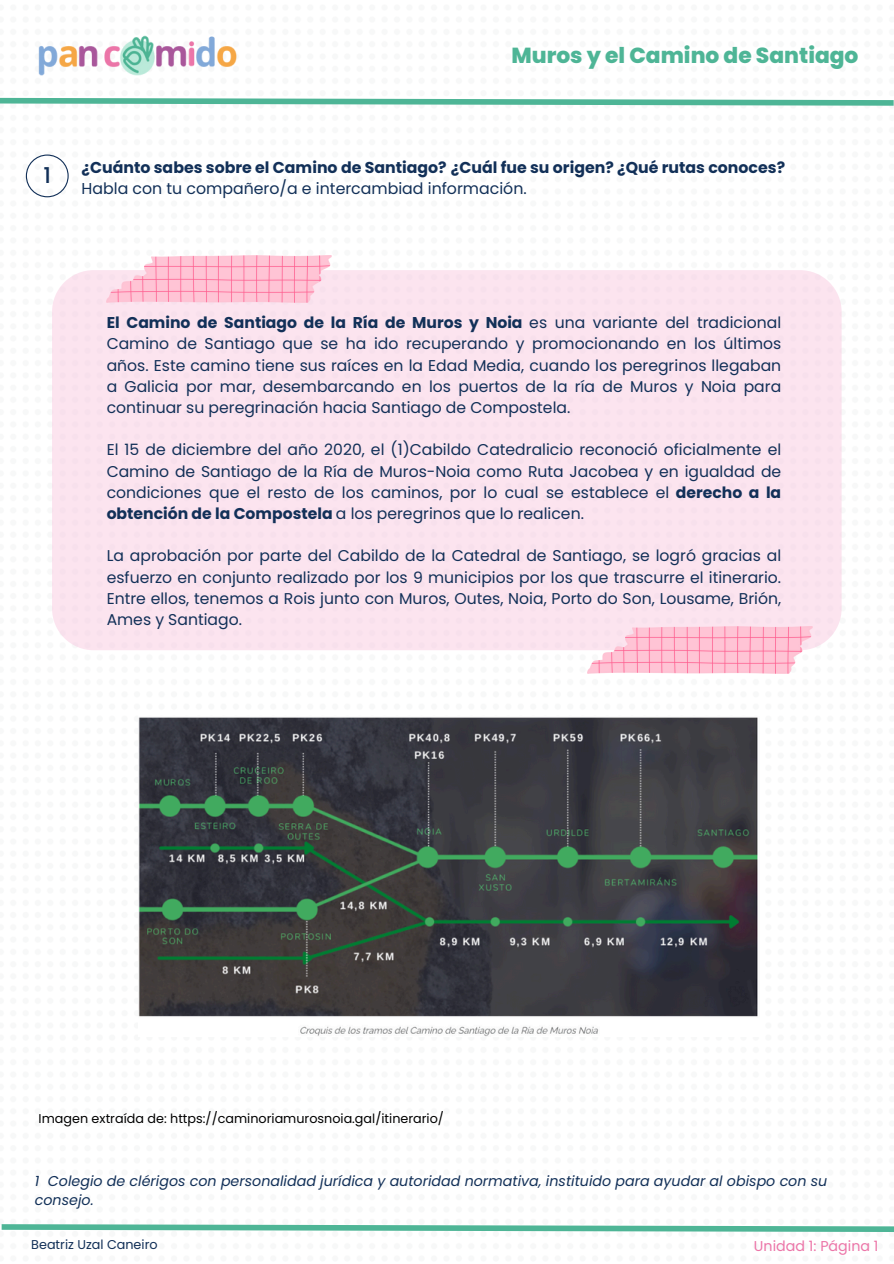
<style>
.page{position:relative;width:894px;height:1264px;background:#fff}
.page>*{position:absolute;margin:0;border:0;box-sizing:border-box;transform-origin:0 0}
.t1{font:800 21.75px "Poppins";color:#4eb596}
.t2{font:500 21.75px "Poppins";color:#123058}
.t3{font:700 15.75px/21.3px "Poppins";color:#123058}
.t4{font:15.6px/21.1px "Poppins";color:#123058;text-align:justify}
.t5{font:italic 14.25px/19.2px "Poppins";color:#123058}
.t6{font:14.25px "Poppins";color:#ec75a8}
.t7{font:12.75px "Poppins";color:#000}
.t8{font:12.75px "Poppins";color:#123058}
.s1{font-weight:400}
.s2{font-weight:700}
</style>
<div class="page">
<svg style="left:0;top:97px;width:893px;height:9px"></svg>
<img style="left:38px;top:35px;width:199px;height:41px">
<div style="left:52px;top:270px;width:789px;height:380px;background:#fce4ef"></div>
<img style="left:107px;top:255px;width:225px;height:48px">
<img style="left:587px;top:626px;width:225px;height:47px">
<svg style="left:26px;top:154px;width:43px;height:43px"></svg>
<img style="left:138px;top:717px;width:620px;height:319px">
<svg style="left:1px;top:1224px;width:892px;height:8px"></svg>
<p class="t1" style="left:511px;top:40px;width:348px">Muros y el Camino de Santiago</p>
<h2 class="t2" style="left:43px;top:160px;width:9px">1</h2>
<p class="t3" style="left:82px;top:156px;width:704px">¿Cuánto sabes sobre el Camino de Santiago? ¿Cuál fue su origen? ¿Qué rutas conoces?<br><span class="s1">Habla con tu compañero/a e intercambiad información.</span></p>
<p class="t4" style="left:107px;top:312px;width:676px"><span class="s2">El Camino de Santiago de la Ría de Muros y Noia</span> es una variante del tradicional Camino de Santiago que se ha ido recuperando y promocionando en los últimos años. Este camino tiene sus raíces en la Edad Media, cuando los peregrinos llegaban a Galicia por mar, desembarcando en los puertos de la ría de Muros y Noia para continuar su peregrinación hacia Santiago de Compostela.</p>
<h2 class="t4" style="left:107px;top:439px;width:676px">El 15 de diciembre del año 2020, el (1)Cabildo Catedralicio reconoció oficialmente el Camino de Santiago de la Ría de Muros-Noia como Ruta Jacobea y en igualdad de condiciones que el resto de los caminos, por lo cual se establece el <span class="s2">derecho a la obtención de la Compostela</span> a los peregrinos que lo realicen.</h2>
<p class="t4" style="left:107px;top:545px;width:676px">La aprobación por parte del Cabildo de la Catedral de Santiago, se logró gracias al esfuerzo en conjunto realizado por los 9 municipios por los que trascurre el itinerario.<br>Entre ellos, tenemos a Rois junto con Muros, Outes, Noia, Porto do Son, Lousame, Brión, Ames y Santiago.</p>
<p class="t7" style="left:39px;top:1109px;width:407px">Imagen extraída de: https://caminoriamurosnoia.gal/itinerario/</p>
<h2 class="t5" style="left:35px;top:1171px;width:793px">1 Colegio de clérigos con personalidad jurídica y autoridad normativa, instituido para ayudar al obispo con su consejo.</h2>
<h2 class="t8" style="left:31px;top:1235px;width:128px">Beatriz Uzal Caneiro</h2>
<p class="t6" style="left:753px;top:1235px;width:126px">Unidad 1: Página 1</p>
</div>
